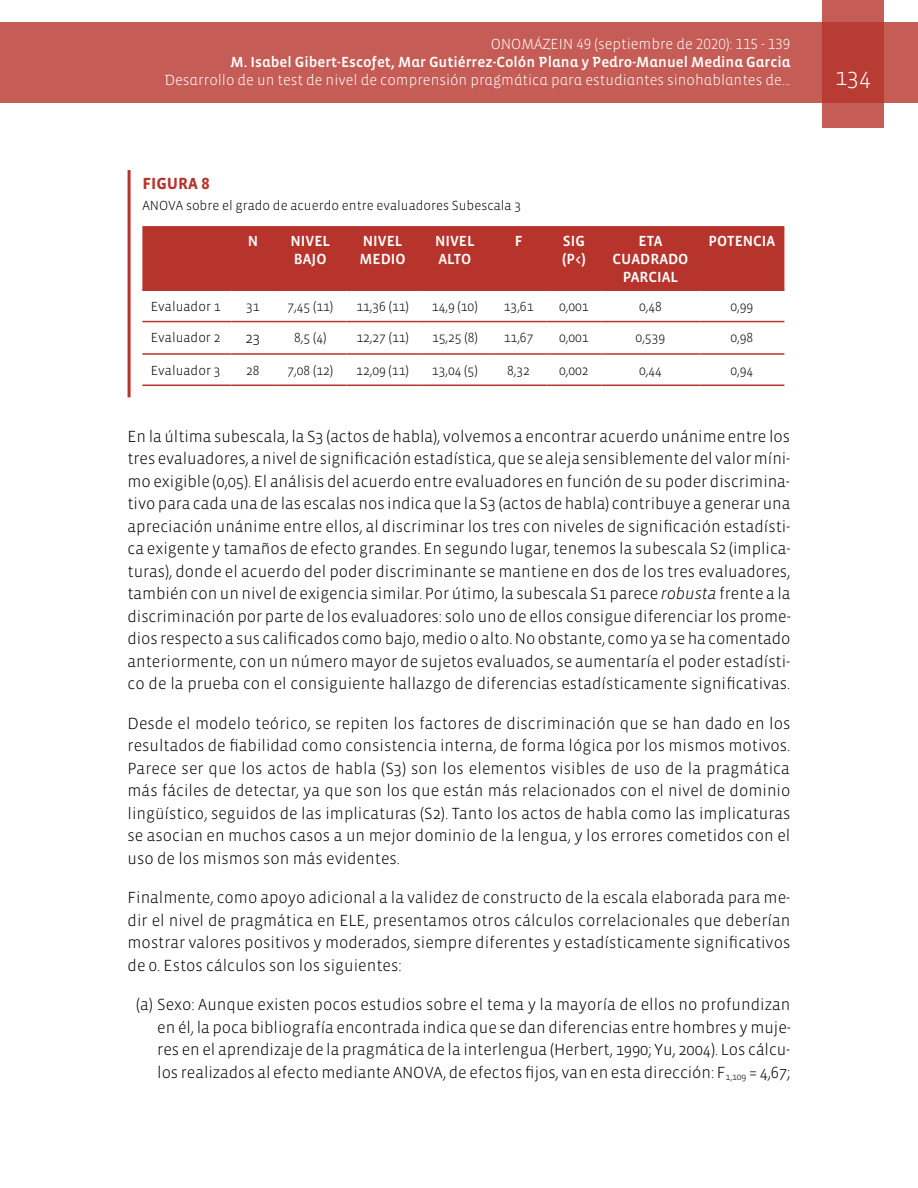
<style>
.page{position:relative;width:918px;height:1188px;background:#fff}
.page>*{position:absolute;margin:0;border:0;box-sizing:border-box;transform-origin:0 0}
.t1{font:300 24px "Vista Sans";color:#fff}
.t2{font:300 16.5px/22.5px "Vista Sans";color:#000;text-align:justify}
.t3{font:700 16.5px "Vista Sans";color:#b7342c}
.t4{font:300 15px "Vista Sans Alt";color:#fff}
.t5{font:15px "Vista Sans Alt Med";color:#fff}
.t6{font:15px/18px "Vista Sans Med";color:#fff}
.t7{font:300 15px "Vista Sans";color:#000}
.t8{font:300 13.5px "Vista Sans";color:#000}
.s1{font-style:italic}
</style>
<div class="page">
<div style="left:0;top:23px;width:918px;height:80px;background:#c55c56"></div>
<svg style="left:822px;top:0;width:62px;height:128px;background:#bd4740"></svg>
<hr style="left:128px;top:170px;width:3px;height:227px;background:#b7342c">
<div style="left:142px;top:226px;width:642px;height:64px;background:#b7342c"></div>
<hr style="left:142px;top:290px;width:90px;height:1px;background:#b7342c">
<hr style="left:232px;top:290px;width:42px;height:1px;background:#b7342c">
<hr style="left:274px;top:290px;width:72px;height:1px;background:#b7342c">
<hr style="left:346px;top:290px;width:73px;height:1px;background:#b7342c">
<hr style="left:419px;top:290px;width:72px;height:1px;background:#b7342c">
<hr style="left:491px;top:290px;width:55px;height:1px;background:#b7342c">
<hr style="left:546px;top:290px;width:56px;height:1px;background:#b7342c">
<hr style="left:602px;top:290px;width:97px;height:1px;background:#b7342c">
<hr style="left:699px;top:290px;width:85px;height:1px;background:#b7342c">
<hr style="left:142px;top:321px;width:90px;height:1px;background:#b7342c">
<hr style="left:232px;top:321px;width:42px;height:1px;background:#b7342c">
<hr style="left:274px;top:321px;width:72px;height:1px;background:#b7342c">
<hr style="left:346px;top:321px;width:73px;height:1px;background:#b7342c">
<hr style="left:419px;top:321px;width:72px;height:1px;background:#b7342c">
<hr style="left:491px;top:321px;width:55px;height:1px;background:#b7342c">
<hr style="left:546px;top:321px;width:56px;height:1px;background:#b7342c">
<hr style="left:602px;top:321px;width:97px;height:1px;background:#b7342c">
<hr style="left:699px;top:321px;width:85px;height:1px;background:#b7342c">
<hr style="left:142px;top:353px;width:90px;height:2px;background:#b7342c">
<hr style="left:232px;top:353px;width:42px;height:2px;background:#b7342c">
<hr style="left:274px;top:353px;width:72px;height:2px;background:#b7342c">
<hr style="left:346px;top:353px;width:73px;height:2px;background:#b7342c">
<hr style="left:419px;top:353px;width:72px;height:2px;background:#b7342c">
<hr style="left:491px;top:353px;width:55px;height:2px;background:#b7342c">
<hr style="left:546px;top:353px;width:56px;height:2px;background:#b7342c">
<hr style="left:602px;top:353px;width:97px;height:2px;background:#b7342c">
<hr style="left:699px;top:353px;width:85px;height:2px;background:#b7342c">
<hr style="left:142px;top:385px;width:90px;height:1px;background:#b7342c">
<hr style="left:232px;top:385px;width:42px;height:1px;background:#b7342c">
<hr style="left:274px;top:385px;width:72px;height:1px;background:#b7342c">
<hr style="left:346px;top:385px;width:73px;height:1px;background:#b7342c">
<hr style="left:419px;top:385px;width:72px;height:1px;background:#b7342c">
<hr style="left:491px;top:385px;width:55px;height:1px;background:#b7342c">
<hr style="left:546px;top:385px;width:56px;height:1px;background:#b7342c">
<hr style="left:602px;top:385px;width:97px;height:1px;background:#b7342c">
<hr style="left:699px;top:385px;width:85px;height:1px;background:#b7342c">
<p class="t4" style="left:491px;top:37px;width:301px">ONOMÁZEIN 49 (septiembre de 2020): 115 - 139</p>
<p class="t5" style="left:231px;top:55px;width:561px">M. Isabel Gibert-Escofet, Mar Gutiérrez-Colón Plana y Pedro-Manuel Medina Garcia</p>
<p class="t4" style="left:164px;top:73px;width:627px">Desarrollo de un test de nivel de comprensión pragmática para estudiantes sinohablantes de...</p>
<h1 class="t1" style="left:835px;top:65px;width:37px">134</h1>
<p class="t3" style="left:142px;top:176px;width:69px">FIGURA 8</p>
<p class="t8" style="left:142px;top:199px;width:380px">ANOVA sobre el grado de acuerdo entre evaluadores Subescala 3</p>
<p class="t6" style="left:248px;top:232px;width:12px">N</p>
<p class="t6" style="left:291px;top:232px;width:41px">NIVEL<br>BAJO</p>
<p class="t6" style="left:360px;top:232px;width:48px">NIVEL<br>MEDIO</p>
<p class="t6" style="left:435px;top:232px;width:41px">NIVEL<br>ALTO</p>
<p class="t6" style="left:515px;top:232px;width:9px">F</p>
<p class="t6" style="left:562px;top:232px;width:25px">SIG (P&lt;)</p>
<p class="t6" style="left:613px;top:232px;width:77px;text-align:center">ETA<br>CUADRADO<br>PARCIAL</p>
<p class="t6" style="left:708px;top:232px;width:68px">POTENCIA</p>
<p class="t8" style="left:151px;top:300px;width:71px">Evaluador 1</p>
<p class="t8" style="left:246px;top:300px;width:15px">31</p>
<p class="t8" style="left:287px;top:300px;width:47px">7,45 (11)</p>
<p class="t8" style="left:356px;top:300px;width:54px">11,36 (11)</p>
<p class="t8" style="left:432px;top:300px;width:47px">14,9 (10)</p>
<p class="t8" style="left:504px;top:300px;width:31px">13,61</p>
<p class="t8" style="left:559px;top:300px;width:31px">0,001</p>
<p class="t8" style="left:639px;top:300px;width:24px">0,48</p>
<p class="t8" style="left:730px;top:300px;width:24px">0,99</p>
<p class="t8" style="left:151px;top:331px;width:71px">Evaluador 2</p>
<p class="t7" style="left:245px;top:331px;width:16px">23</p>
<p class="t8" style="left:294px;top:331px;width:34px">8,5 (4)</p>
<p class="t8" style="left:356px;top:331px;width:54px">12,27 (11)</p>
<p class="t8" style="left:432px;top:331px;width:47px">15,25 (8)</p>
<p class="t8" style="left:504px;top:331px;width:31px">11,67</p>
<p class="t8" style="left:559px;top:331px;width:31px">0,001</p>
<p class="t8" style="left:636px;top:331px;width:31px">0,539</p>
<p class="t8" style="left:730px;top:331px;width:24px">0,98</p>
<p class="t8" style="left:151px;top:363px;width:71px">Evaluador 3</p>
<p class="t8" style="left:246px;top:363px;width:15px">28</p>
<p class="t8" style="left:287px;top:363px;width:47px">7,08 (12)</p>
<p class="t8" style="left:356px;top:363px;width:54px">12,09 (11)</p>
<p class="t8" style="left:432px;top:363px;width:47px">13,04 (5)</p>
<p class="t8" style="left:507px;top:363px;width:24px">8,32</p>
<p class="t8" style="left:559px;top:363px;width:31px">0,002</p>
<p class="t8" style="left:639px;top:363px;width:24px">0,44</p>
<p class="t8" style="left:730px;top:363px;width:24px">0,94</p>
<p class="t2" style="left:128px;top:425px;width:665px">En la última subescala, la S3 (actos de habla), volvemos a encontrar acuerdo unánime entre los tres evaluadores, a nivel de significación estadística, que se aleja sensiblemente del valor míni&shy;mo exigible (0,05). El análisis del acuerdo entre evaluadores en función de su poder discrimina&shy;tivo para cada una de las escalas nos indica que la S3 (actos de habla) contribuye a generar una apreciación unánime entre ellos, al discriminar los tres con niveles de significación estadísti&shy;ca exigente y tamaños de efecto grandes. En segundo lugar, tenemos la subescala S2 (implica&shy;turas), donde el acuerdo del poder discriminante se mantiene en dos de los tres evaluadores, también con un nivel de exigencia similar. Por útimo, la subescala S1 parece <span class="s1">robusta</span> frente a la discriminación por parte de los evaluadores: solo uno de ellos consigue diferenciar los prome&shy;dios respecto a sus calificados como bajo, medio o alto. No obstante, como ya se ha comentado anteriormente, con un número mayor de sujetos evaluados, se aumentaría el poder estadísti&shy;co de la prueba con el consiguiente hallazgo de diferencias estadísticamente significativas.</p>
<p class="t2" style="left:128px;top:712px;width:665px">Desde el modelo teórico, se repiten los factores de discriminación que se han dado en los resultados de fiabilidad como consistencia interna, de forma lógica por los mismos motivos.<br>Parece ser que los actos de habla (S3) son los elementos visibles de uso de la pragmática más fáciles de detectar, ya que son los que están más relacionados con el nivel de dominio lingüístico, seguidos de las implicaturas (S2). Tanto los actos de habla como las implicaturas se asocian en muchos casos a un mejor dominio de la lengua, y los errores cometidos con el uso de los mismos son más evidentes.</p>
<p class="t2" style="left:128px;top:887px;width:664px">Finalmente, como apoyo adicional a la validez de constructo de la escala elaborada para me&shy;dir el nivel de pragmática en ELE, presentamos otros cálculos correlacionales que deberían mostrar valores positivos y moderados, siempre diferentes y estadísticamente significativos de 0. Estos cálculos son los siguientes:</p>
<p class="t2" style="left:157px;top:994px;width:635px;text-indent:-21px">(a) Sexo: Aunque existen pocos estudios sobre el tema y la mayoría de ellos no profundizan en él, la poca bibliografía encontrada indica que se dan diferencias entre hombres y muje&shy;res en el aprendizaje de la pragmática de la interlengua (Herbert, 1990; Yu, 2004). Los cálcu&shy;los realizados al efecto mediante ANOVA, de efectos fijos, van en esta dirección: F<sub>1,109</sub> = 4,67;</p>
</div>
